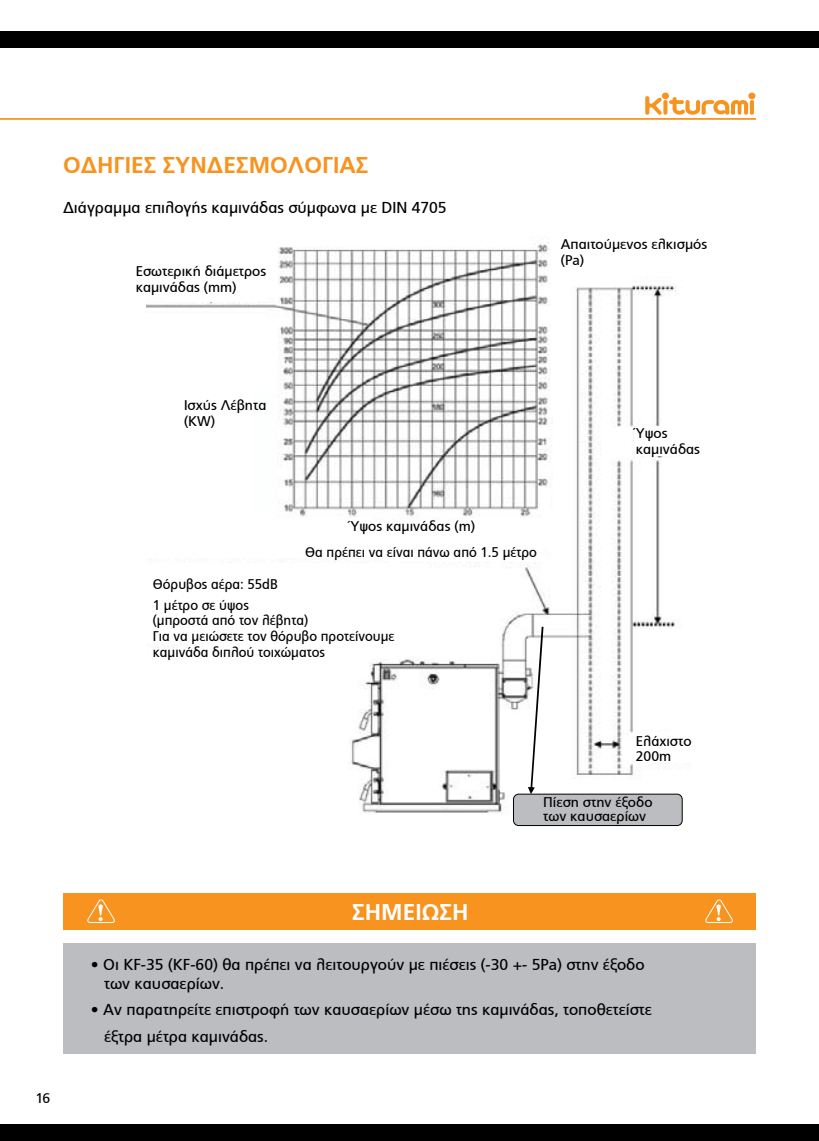
<style>
.page{position:relative;width:819px;height:1141px;background:#fff}
.page>*{position:absolute;margin:0;border:0;box-sizing:border-box;transform-origin:0 0}
.t1{font:700 22.75px "PF Catalog";color:#f7931e}
.t2{font:700 22.75px "PF Catalog";color:#fff}
.t3{font:15.75px/19.2px "PF Catalog";color:#000}
.t4{font:14px/15.8px "PF Catalog";color:#000}
.t5{font:14px/15.8px "PF Catalog";color:#000;scale:.95 1}
</style>
<div class="page">
<hr style="left:0;top:118px;width:756px;height:2px;background:#f7931e">
<svg style="left:645px;top:93px;width:110px;height:22px"></svg>
<div style="left:0;top:1124px;width:819px;height:17px;background:#000"></div>
<div style="left:0;top:31px;width:819px;height:17px;background:#000"></div>
<div style="left:63px;top:943px;width:693px;height:111px;background:#bcbdc0"></div>
<div style="left:63px;top:894px;width:693px;height:36px;background:#f7931e"></div>
<svg style="left:87px;top:899px;width:28px;height:24px"></svg>
<svg style="left:705px;top:899px;width:28px;height:24px"></svg>
<img style="left:147px;top:242px;width:536px;height:573px">
<div style="left:513px;top:794px;width:169px;height:32px;background:#bcbdc0;border-radius:5px"></div>
<div style="left:513px;top:794px;width:169px;height:32px;border:1px solid #000;border-radius:5px"></div>
<svg style="left:528px;top:627px;width:15px;height:167px"></svg>
<div style="left:164px;top:273px;width:103px;height:29px;background:#fff"></div>
<div style="left:253px;top:391px;width:24px;height:119px;background:#fdfffe"></div>
<div style="left:365px;top:520px;width:110px;height:18px;background:#fff"></div>
<div style="left:553px;top:404px;width:19px;height:106px;background:#fff"></div>
<div style="left:635px;top:426px;width:96px;height:30px;background:#fff"></div>
<div style="left:635px;top:733px;width:96px;height:30px;background:#fff"></div>
<div style="left:395px;top:546px;width:149px;height:16px;background:#fff"></div>
<div style="left:143px;top:564px;width:285px;height:80px;background:#fff"></div>
<h1 class="t1" style="left:63px;top:152px;width:307px">ΟΔΗΓΙΕΣ ΣΥΝΔΕΣΜΟΛΟΓΙΑΣ</h1>
<p class="t3" style="left:63px;top:198px;width:385px">Διάγραμμα επιλογής καμινάδας σύμφωνα με DIN 4705</p>
<p class="t4" style="left:136px;top:263px;width:132px">Εσωτερική διάμετρος καμινάδας (mm)</p>
<p class="t4" style="left:561px;top:237px;width:148px">Απαιτούμενος ελκισμός (Pa)</p>
<p class="t4" style="left:36px;top:1090px;width:16px">16</p>
<p class="t4" style="left:184px;top:397px;width:84px">Ισχύς Λέβητα (KW)</p>
<p class="t4" style="left:350px;top:519px;width:126px">Ύψος καμινάδας (m)</p>
<p class="t5" style="left:305px;top:544px;width:245px">Θα πρέπει να είναι πάνω από 1.5 μέτρο</p>
<p class="t5" style="left:153px;top:573px;width:133px;line-height:21px">Θόρυβος αέρα: 55dB<br>1 μέτρο σε ύψος</p>
<p class="t5" style="left:153px;top:613px;width:256px">(μπροστά από τον λέβητα)<br>Για να μειώσετε τον θόρυβο προτείνουμε καμινάδα διπλού τοιχώματος</p>
<p class="t4" style="left:635px;top:426px;width:66px">Ύψος καμινάδας</p>
<p class="t4" style="left:635px;top:733px;width:57px">Ελάχιστο<br>200m</p>
<h1 class="t2" style="left:352px;top:899px;width:118px">ΣΗΜΕΙΩΣΗ</h1>
<p class="t4" style="left:543px;top:795px;width:111px;line-height:14px">Πίεση στην έξοδο των καυσαερίων</p>
<p class="t3" style="left:104px;top:955px;width:542px;text-indent:-13px">• Οι KF-35 (KF-60) θα πρέπει να λειτουργούν με πιέσεις (-30 +- 5Pa) στην έξοδο των καυσαερίων.</p>
<p class="t3" style="left:104px;top:997px;width:549px;line-height:26.2px;text-indent:-13px">• Αν παρατηρείτε επιστροφή των καυσαερίων μέσω της καμινάδας, τοποθετείστε έξτρα μέτρα καμινάδας.</p>
</div>
